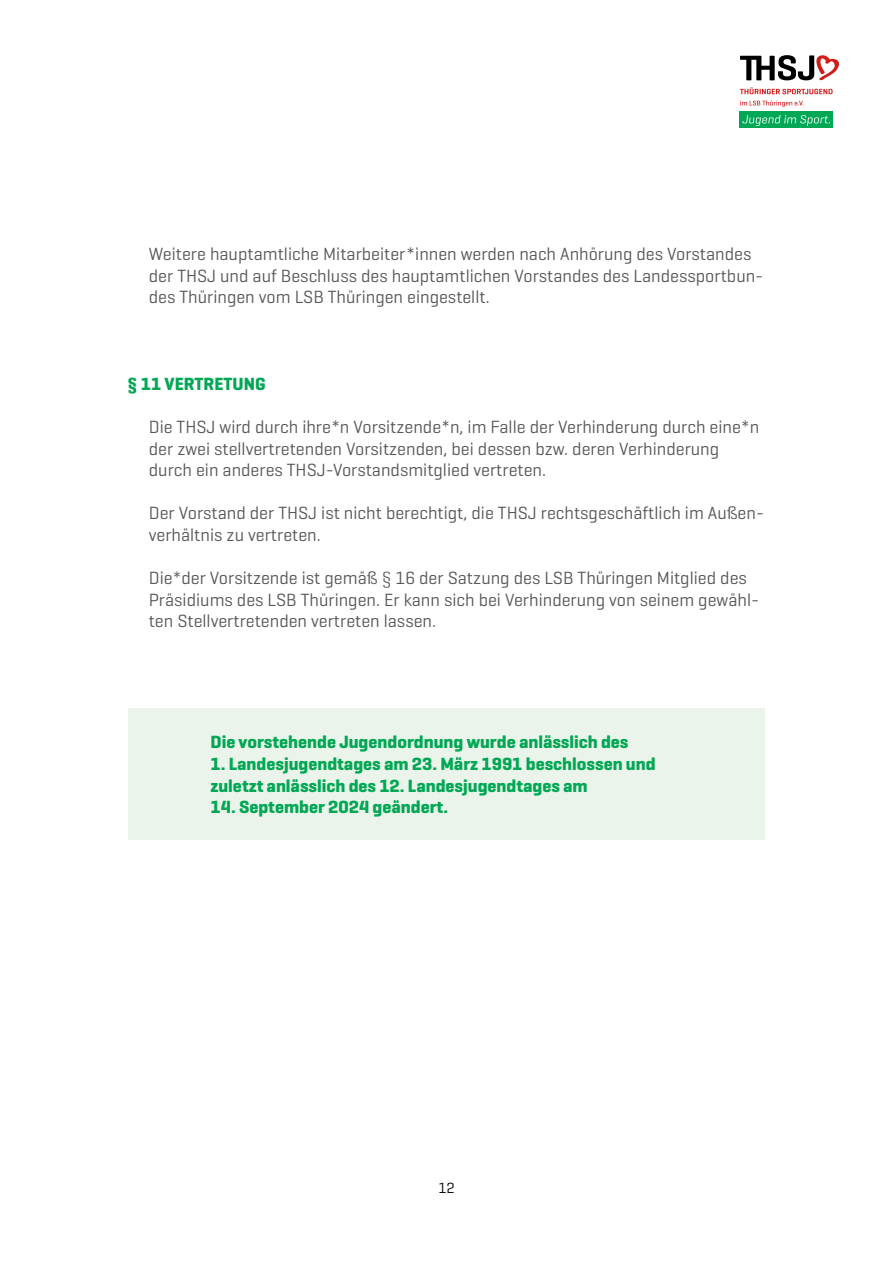
<style>
.page{position:relative;width:893px;height:1263px;background:#fff}
.page>*{position:absolute;margin:0;border:0;box-sizing:border-box;transform-origin:0 0}
.t1{font:18px/21.6px "Geogrotesque";color:#575756}
.t2{font:700 18px/21.6px "Geogrotesque";color:#00a754}
.t3{font:15px "Geogrotesque";color:#000}
</style>
<div class="page">
<div style="left:740px;top:111px;width:93px;height:17px;background:#00a754"></div>
<svg style="left:742px;top:115px;width:88px;height:11px"></svg>
<svg style="left:740px;top:87px;width:92px;height:7px"></svg>
<svg style="left:740px;top:55px;width:99px;height:26px"></svg>
<svg style="left:740px;top:101px;width:64px;height:6px"></svg>
<div style="left:128px;top:708px;width:637px;height:131px;background:#ebf4ea"></div>
<p class="t1" style="left:149px;top:243px;width:616px">Weitere hauptamtliche Mitarbeiter*innen werden nach Anhörung des Vorstandes der THSJ und auf Beschluss des hauptamtlichen Vorstandes des Landessportbun&shy;des Thüringen vom LSB Thüringen eingestellt.</p>
<p class="t2" style="left:128px;top:373px;width:140px">§ 11 VERTRETUNG</p>
<p class="t1" style="left:149px;top:415px;width:612px">Die THSJ wird durch ihre*n Vorsitzende*n, im Falle der Verhinderung durch eine*n der zwei stellvertretenden Vorsitzenden, bei dessen bzw. deren Verhinderung durch ein anderes THSJ-Vorstandsmitglied vertreten.</p>
<p class="t1" style="left:149px;top:502px;width:617px">Der Vorstand der THSJ ist nicht berechtigt, die THSJ rechtsgeschäftlich im Außen&shy;verhältnis zu vertreten.</p>
<p class="t1" style="left:149px;top:567px;width:612px">Die*der Vorsitzende ist gemäß § 16 der Satzung des LSB Thüringen Mitglied des<br>Präsidiums des LSB Thüringen. Er kann sich bei Verhinderung von seinem gewähl&shy;ten Stellvertretenden vertreten lassen.</p>
<p class="t2" style="left:210px;top:731px;width:419px">Die vorstehende Jugendordnung wurde anlässlich des</p>
<p class="t2" style="left:210px;top:753px;width:447px">1. Landesjugendtages am 23. März 1991 beschlossen und zuletzt anlässlich des 12. Landesjugendtages am</p>
<p class="t2" style="left:210px;top:796px;width:239px">14. September 2024 geändert.</p>
<p class="t3" style="left:438px;top:1179px;width:18px">12</p>
</div>
